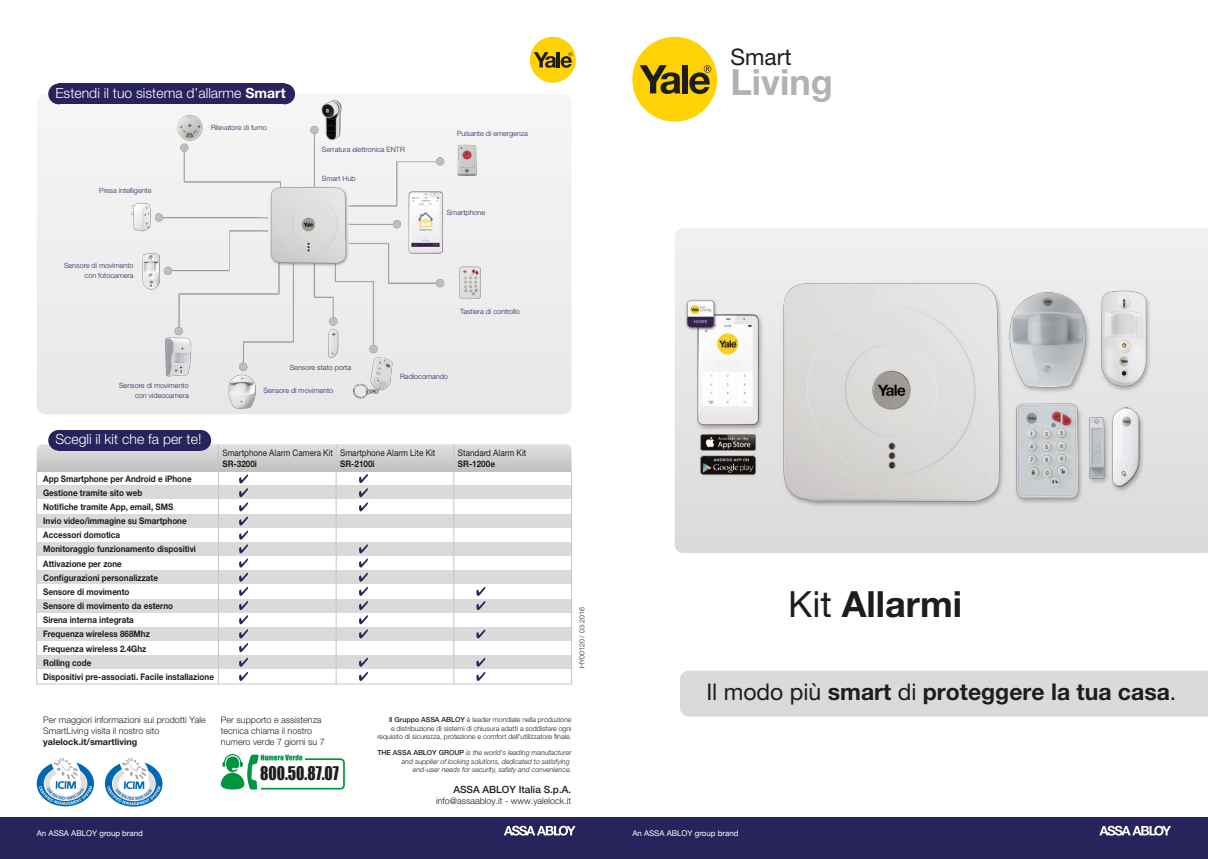
<style>
.page{position:relative;width:1208px;height:859px;background:#fff}
.page>*{position:absolute;margin:0;border:0;box-sizing:border-box;transform-origin:0 0}
.t1{font:700 36.1px "Helvetica Neue LT Std";color:#1d1d1b}
.t2{font:700 36.1px "Helvetica Neue LT Std";color:#b3b2b2}
.t3{font:700 23px "Helvetica Neue LT Std";color:#1d1d1b}
.t4{font:22.7px "Helvetica Neue LT Std";color:#1d1d1b}
.t5{font:17.3px "Impact";color:#1d1d1b;scale:.89 1}
.t6{font:300 14px "Helvetica Neue LT Std";color:#fff}
.t7{font:500 10px "Helvetica Neue LT Std";color:#1d1d1b}
.t8{font:700 9px/14.1px "Helvetica Neue LT Std";color:#1d1d1b;scale:.9 1}
.t9{font:300 9px/10.8px "Helvetica Neue LT Std";color:#1d1d1b}
.t10{font:9px "Helvetica Neue LT Std";color:#1d1d1b;scale:.9 1}
.t11{font:700 9px "Helvetica Neue LT Std";color:#1d1d1b}
.t12{font:7.9px "Helvetica Neue";color:#fff}
.t13{font:300 7.2px/9.9px "Helvetica Neue LT Std";color:#29235c;text-align:right}
.t14{font:300 7px/8.4px "Helvetica Neue LT Std";color:#1d1d1b;text-align:right}
.t15{font:italic 300 7px/8.4px "Helvetica Neue LT Std";color:#1d1d1b;text-align:right}
.s1{font-weight:700}
.s2{font-weight:500}
.s3{font-weight:500;font-style:normal}
.s4{font-weight:400}
</style>
<div class="page">
<div style="left:0;top:817px;width:1208px;height:42px;background:#29235c"></div>
<div style="left:680px;top:671px;width:528px;height:45px;background:#dadada"></div>
<div style="left:37px;top:94px;width:534px;height:320px;background:#eee;border-radius:9px"></div>
<svg style="left:1099px;top:826px;width:72px;height:10px"></svg>
<svg style="left:504px;top:826px;width:71px;height:10px"></svg>
<svg style="left:37px;top:758px;width:57px;height:48px"></svg>
<svg style="left:105px;top:758px;width:57px;height:49px"></svg>
<div style="left:530px;top:37px;width:46px;height:46px;background:#ffd205;border-radius:50%"></div>
<svg style="left:534px;top:52px;width:38px;height:16px"></svg>
<div style="left:59px;top:84px;width:226px;height:20px;background:#29235c"></div>
<div style="left:48px;top:84px;width:21px;height:20px;background:#29235c;border-radius:50%"></div>
<svg style="left:675px;top:228px;width:533px;height:325px"></svg>
<img style="left:118px;top:83px;width:363px;height:359px">
<div style="left:37px;top:542px;width:534px;height:14px;background:#dadada"></div>
<div style="left:37px;top:571px;width:534px;height:14px;background:#dadada"></div>
<div style="left:37px;top:599px;width:534px;height:14px;background:#dadada"></div>
<div style="left:37px;top:627px;width:534px;height:14px;background:#dadada"></div>
<div style="left:37px;top:656px;width:534px;height:14px;background:#dadada"></div>
<div style="left:59px;top:430px;width:142px;height:21px;background:#29235c"></div>
<div style="left:48px;top:430px;width:21px;height:21px;background:#29235c;border-radius:50%"></div>
<div style="left:190px;top:430px;width:21px;height:21px;background:#29235c;border-radius:50%"></div>
<div style="left:632px;top:37px;width:85px;height:85px;background:#ffd205;border-radius:50%"></div>
<svg style="left:639px;top:65px;width:41px;height:29px"></svg>
<div style="left:682px;top:65px;width:6px;height:28px;background:#1d1d1b"></div>
<svg style="left:689px;top:65px;width:22px;height:29px"></svg>
<img style="left:675px;top:242px;width:493px;height:292px">
<hr style="left:218px;top:444px;width:1px;height:240px;background:#c6c6c6">
<hr style="left:336px;top:444px;width:1px;height:240px;background:#c6c6c6">
<hr style="left:453px;top:444px;width:1px;height:240px;background:#c6c6c6">
<svg style="left:239px;top:559px;width:9px;height:93px"></svg>
<svg style="left:239px;top:658px;width:9px;height:23px"></svg>
<svg style="left:37px;top:444px;width:534px;height:109px"></svg>
<svg style="left:476px;top:587px;width:9px;height:23px"></svg>
<svg style="left:359px;top:559px;width:9px;height:79px"></svg>
<svg style="left:359px;top:658px;width:9px;height:23px"></svg>
<svg style="left:476px;top:629px;width:9px;height:9px"></svg>
<svg style="left:476px;top:658px;width:9px;height:23px"></svg>
<img style="left:318px;top:97px;width:29px;height:44px">
<svg style="left:221px;top:754px;width:124px;height:35px"></svg>
<h3 class="t6" style="left:55px;top:84px;width:232px">Estendi il tuo sistema d’allarme <span class="s1">Smart</span></h3>
<p class="t13" style="left:99px;top:185px;width:54px">Presa intelligente</p>
<p class="t13" style="left:64px;top:260px;width:71px">Sensore di movimento con fotocamera</p>
<p class="t13" style="left:211px;top:123px;width:57px">Rilevatore di fumo</p>
<p class="t13" style="left:322px;top:144px;width:84px">Serratura elettronica ENTR</p>
<p class="t13" style="left:322px;top:174px;width:35px">Smart Hub</p>
<p class="t13" style="left:457px;top:129px;width:72px">Pulsante di emergenza</p>
<p class="t13" style="left:447px;top:207px;width:40px">Smartphone</p>
<p class="t13" style="left:460px;top:306px;width:61px">Tastiera di controllo</p>
<p class="t13" style="left:119px;top:380px;width:71px">Sensore di movimento con videocamera</p>
<p class="t13" style="left:290px;top:362px;width:63px">Sensore stato porta</p>
<p class="t13" style="left:263px;top:386px;width:71px">Sensore di movimento</p>
<p class="t13" style="left:400px;top:371px;width:49px">Radiocomando</p>
<h3 class="t6" style="left:55px;top:431px;width:148px">Scegli il kit che fa per te!</h3>
<p class="t8" style="left:43px;top:471px;width:191px">App Smartphone per Android e iPhone<br>Gestione tramite sito web<br>Notifiche tramite App, email, SMS<br>Invio video/immagine su Smartphone<br>Accessori domotica<br>Monitoraggio funzionamento dispositivi<br>Attivazione per zone<br>Configurazioni personalizzate<br>Sensore di movimento<br>Sensore di movimento da esterno<br>Sirena interna integrata<br>Frequenza wireless 868Mhz<br>Frequenza wireless 2.4Ghz<br>Rolling code<br>Dispositivi pre-associati. Facile installazione</p>
<p class="t10" style="left:340px;top:447px;width:107px">Smartphone Alarm Lite Kit</p>
<p class="t8" style="left:340px;top:456px;width:40px">SR-2100i</p>
<p class="t10" style="left:222px;top:447px;width:124px">Smartphone Alarm Camera Kit</p>
<p class="t8" style="left:222px;top:456px;width:40px">SR-3200i</p>
<p class="t10" style="left:458px;top:447px;width:78px">Standard Alarm Kit</p>
<p class="t8" style="left:458px;top:456px;width:43px">SR-1200e</p>
<p class="t14" style="left:577px;top:668px;width:62px;rotate:-90deg">HY00120 / 03-2016</p>
<p class="t9" style="left:43px;top:714px;width:164px">Per maggiori informazioni sui prodotti Yale<br>SmartLiving visita il nostro sito</p>
<p class="t11" style="left:43px;top:736px;width:96px">yalelock.it/smartliving</p>
<p class="t9" style="left:221px;top:714px;width:105px">Per supporto e assistenza tecnica chiama il nostro numero verde 7 giorni su 7</p>
<h3 class="t5" style="left:260px;top:760px;width:90px">800.50.87.07</h3>
<p class="t14" style="left:377px;top:715px;width:196px"><span class="s2">Il Gruppo ASSA ABLOY</span> è leader mondiale nella produzione<br>e distribuzione di sistemi di chiusura adatti a soddisfare ogni requisito di sicurezza, protezione e comfort dell'utilizzatore finale.</p>
<p class="t15" style="left:377px;top:748px;width:196px"><span class="s3">THE ASSA ABLOY GROUP</span> is the world's leading manufacturer and supplier of locking solutions, dedicated to satisfying end-user needs for security, safety and convenience.</p>
<p class="t7" style="left:453px;top:783px;width:119px">ASSA ABLOY Italia S.p.A.</p>
<p class="t9" style="left:436px;top:795px;width:137px">info@assaabloy.it - www.yalelock.it</p>
<h3 class="t4" style="left:730px;top:44px;width:63px">Smart</h3>
<h1 class="t2" style="left:730px;top:60px;width:104px">Living</h1>
<h1 class="t1" style="left:788px;top:582px;width:175px"><span class="s4">Kit</span> Allarmi</h1>
<h2 class="t3" style="left:706px;top:678px;width:471px"><span class="s4">Il modo più</span> smart <span class="s4">di</span> proteggere la tua casa<span class="s4">.</span></h2>
<p class="t12" style="left:37px;top:827px;width:108px">An ASSA ABLOY group brand</p>
<p class="t12" style="left:632px;top:827px;width:108px">An ASSA ABLOY group brand</p>
</div>
